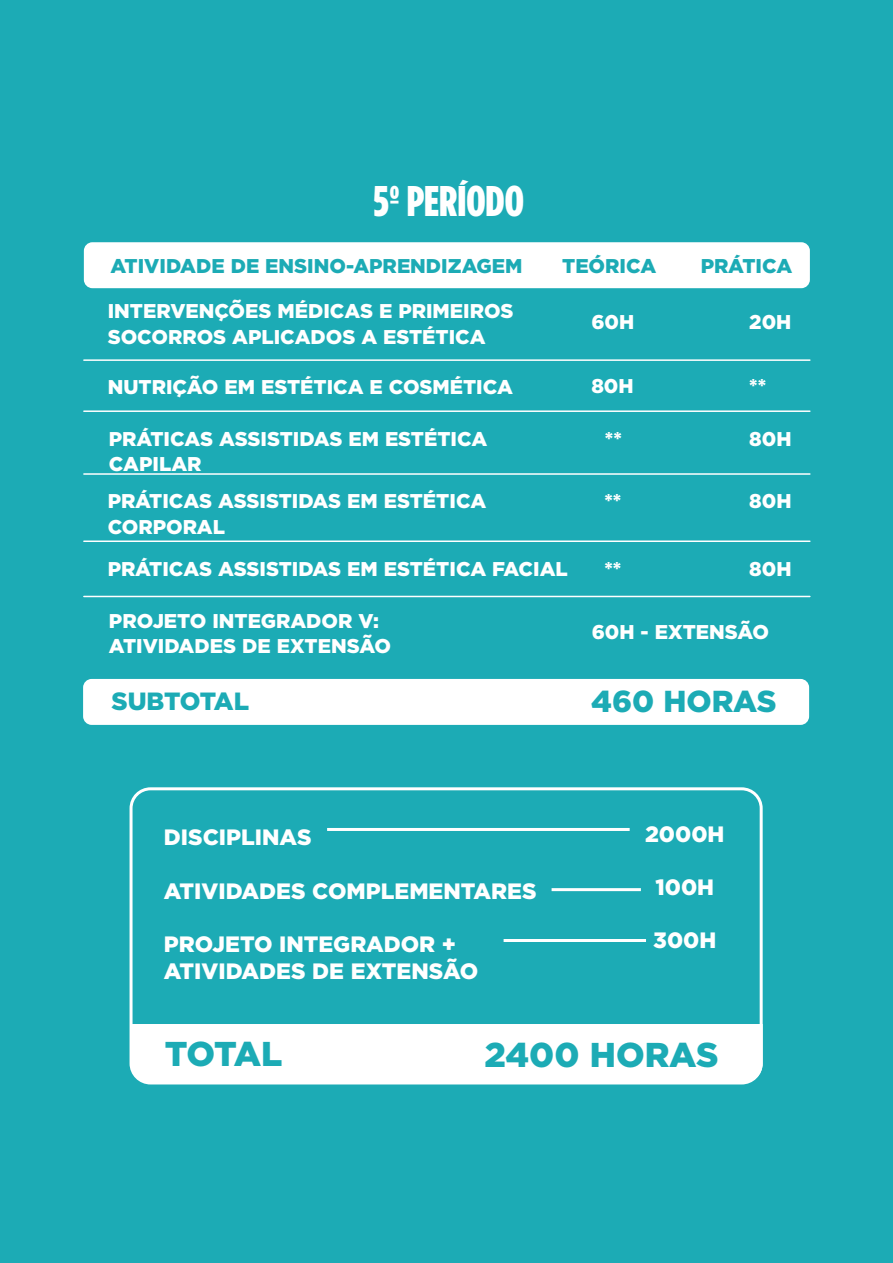
<style>
.page{position:relative;width:893px;height:1263px;background:#1cabb5}
.page>*{position:absolute;margin:0;border:0;box-sizing:border-box;transform-origin:0 0}
.t1{font:900 42.9px "Gotham Cond";color:#fff}
.t2{font:900 34.5px "Gotham";letter-spacing:-.01em;color:#1cabb5}
.t3{font:900 30.3px "Gotham";color:#1cabb5}
.t4{font:900 24.9px "Gotham";letter-spacing:-.01em;color:#1cabb5}
.t5{font:900 22.2px/26.7px "Gotham";color:#fff}
.t6{font:900 19.95px/25.5px "Gotham";color:#fff}
.t7{font:900 19.95px "Gotham";color:#1cabb5}
</style>
<div class="page">
<div style="left:131px;top:1024px;width:628px;height:59px;background:#fff"></div>
<div style="left:84px;top:242px;width:726px;height:46px;background:#fff;border-radius:9px"></div>
<div style="left:83px;top:679px;width:726px;height:46px;background:#fff;border-radius:9px"></div>
<hr style="left:84px;top:359px;width:726px;height:2px;background:#fff">
<hr style="left:84px;top:410px;width:726px;height:2px;background:#fff">
<hr style="left:84px;top:473px;width:726px;height:2px;background:#fff">
<hr style="left:84px;top:540px;width:726px;height:2px;background:#fff">
<hr style="left:84px;top:596px;width:726px;height:1px;background:#fff">
<div style="left:130px;top:787px;width:633px;height:297px;border:3px solid #fff;border-radius:20px"></div>
<hr style="left:327px;top:828px;width:303px;height:3px;background:#fff">
<hr style="left:551px;top:888px;width:90px;height:3px;background:#fff">
<hr style="left:503px;top:939px;width:143px;height:3px;background:#fff">
<h1 class="t1" style="left:374px;top:176px;width:152px">5º PERÍODO</h1>
<p class="t7" style="left:111px;top:252px;width:413px">ATIVIDADE DE ENSINO-APRENDIZAGEM</p>
<p class="t7" style="left:562px;top:252px;width:96px">TEÓRICA</p>
<p class="t7" style="left:701px;top:252px;width:93px">PRÁTICA</p>
<p class="t6" style="left:108px;top:298px;width:407px">INTERVENÇÕES MÉDICAS E PRIMEIROS<br>SOCORROS APLICADOS A ESTÉTICA</p>
<p class="t6" style="left:108px;top:374px;width:407px">NUTRIÇÃO EM ESTÉTICA E COSMÉTICA</p>
<p class="t6" style="left:109px;top:426px;width:380px">PRÁTICAS ASSISTIDAS EM ESTÉTICA<br>CAPILAR</p>
<p class="t6" style="left:108px;top:488px;width:380px">PRÁTICAS ASSISTIDAS EM ESTÉTICA<br>CORPORAL</p>
<p class="t6" style="left:591px;top:309px;width:44px">60H</p>
<p class="t6" style="left:749px;top:309px;width:44px">20H</p>
<p class="t6" style="left:591px;top:373px;width:44px">80H</p>
<p class="t6" style="left:605px;top:426px;width:18px">**</p>
<p class="t6" style="left:604px;top:488px;width:18px">**</p>
<p class="t6" style="left:749px;top:373px;width:18px">**</p>
<p class="t6" style="left:749px;top:426px;width:44px">80H</p>
<p class="t6" style="left:749px;top:488px;width:44px">80H</p>
<p class="t6" style="left:108px;top:556px;width:462px">PRÁTICAS ASSISTIDAS EM ESTÉTICA FACIAL</p>
<p class="t6" style="left:604px;top:555px;width:18px">**</p>
<p class="t6" style="left:749px;top:555px;width:44px">80H</p>
<p class="t6" style="left:109px;top:608px;width:283px">PROJETO INTEGRADOR V:<br>ATIVIDADES DE EXTENSÃO</p>
<p class="t6" style="left:592px;top:619px;width:179px">60H - EXTENSÃO</p>
<p class="t4" style="left:111px;top:684px;width:139px">SUBTOTAL</p>
<h3 class="t3" style="left:591px;top:680px;width:187px">460 HORAS</h3>
<p class="t5" style="left:164px;top:824px;width:149px">DISCIPLINAS</p>
<p class="t5" style="left:164px;top:877px;width:374px">ATIVIDADES COMPLEMENTARES</p>
<p class="t5" style="left:164px;top:930px;width:316px">PROJETO INTEGRADOR +<br>ATIVIDADES DE EXTENSÃO</p>
<p class="t5" style="left:645px;top:820px;width:81px">2000H</p>
<p class="t5" style="left:655px;top:874px;width:60px">100H</p>
<p class="t5" style="left:653px;top:927px;width:65px">300H</p>
<h2 class="t2" style="left:165px;top:1030px;width:119px">TOTAL</h2>
<h2 class="t2" style="left:484px;top:1031px;width:236px">2400 HORAS</h2>
</div>
